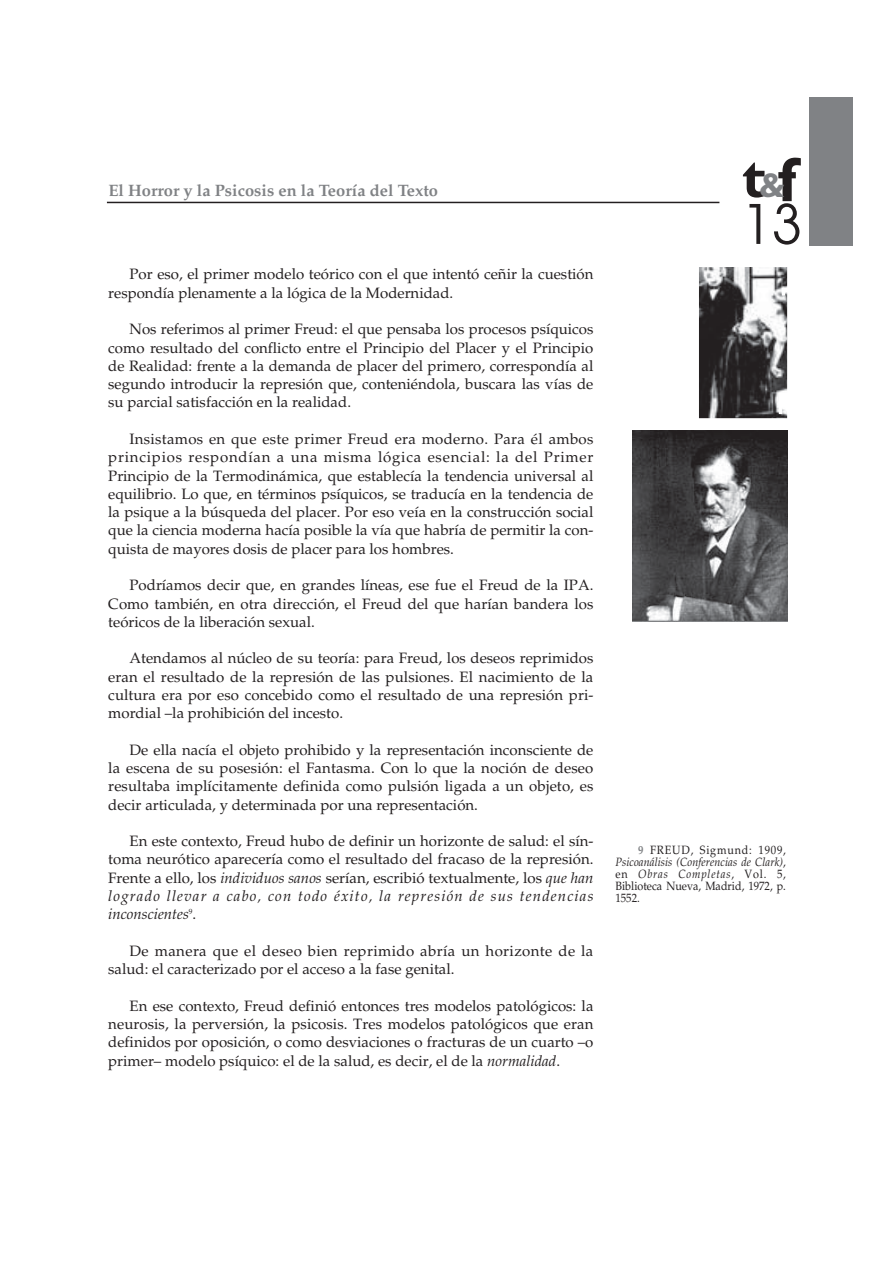
<style>
.page{position:relative;width:893px;height:1263px;background:#fff}
.page>*{position:absolute;margin:0;border:0;box-sizing:border-box;transform-origin:0 0}
.t1{font:700 57px "Gill Sans";color:#231f20}
.t2{font:54px "Avant Garde";color:#231f20}
.t3{font:700 16.5px "Palatino";color:#808285}
.t4{font:15px/18.3px "Palatino";color:#231f20;text-align:justify}
.t5{font:15px/18.3px "Palatino";letter-spacing:.025em;color:#231f20}
.t6{font:12px/12px "Palatino";color:#231f20;text-align:justify;scale:.9 1}
.s1{font-style:italic}
.s2{font-size:34.5px;color:#808285}
.s3{font-size:63px}
.s4{font-weight:700;color:#808285}
</style>
<div class="page">
<div style="left:809px;top:97px;width:43px;height:149px;background:#808285"></div>
<hr style="left:107px;top:202px;width:612px;height:1px;background:#231f20">
<img style="left:699px;top:267px;width:88px;height:151px">
<img style="left:632px;top:431px;width:155px;height:190px">
<p class="t3" style="left:108px;top:184px;width:331px">El Horror y la Psicosis en la Teoría del Texto</p>
<p class="t4" style="left:108px;top:267px;width:486px;text-indent:21px">Por eso, el primer modelo teórico con el que intentó ceñir la cuestión respondía plenamente a la lógica de la Modernidad.</p>
<p class="t4" style="left:108px;top:322px;width:486px;text-indent:21px">Nos referimos al primer Freud: el que pensaba los procesos psíquicos como resultado del conflicto entre el Principio del Placer y el Principio de Realidad: frente a la demanda de placer del primero, correspondía al segundo introducir la represión que, conteniéndola, buscara las vías de su parcial satisfacción en la realidad.</p>
<p class="t4" style="left:108px;top:431px;width:486px;text-indent:21px">Insistamos en que este primer Freud era moderno. Para él ambos principios respondían a una misma lógica esencial: la del Primer Principio de la Termodinámica, que establecía la tendencia universal al equilibrio. Lo que, en términos psíquicos, se traducía en la tendencia de la psique a la búsqueda del placer. Por eso veía en la construcción social que la ciencia moderna hacía posible la vía que habría de permitir la con&shy;quista de mayores dosis de placer para los hombres.</p>
<p class="t4" style="left:108px;top:578px;width:486px;text-indent:21px">Podríamos decir que, en grandes líneas, ese fue el Freud de la IPA.<br>Como también, en otra dirección, el Freud del que harían bandera los teóricos de la liberación sexual.</p>
<p class="t4" style="left:108px;top:651px;width:486px;text-indent:21px">Atendamos al núcleo de su teoría: para Freud, los deseos reprimidos eran el resultado de la represión de las pulsiones. El nacimiento de la cultura era por eso concebido como el resultado de una represión pri&shy;mordial –la prohibición del incesto.</p>
<p class="t4" style="left:108px;top:742px;width:486px;text-indent:21px">De ella nacía el objeto prohibido y la representación inconsciente de la escena de su posesión: el Fantasma. Con lo que la noción de deseo resultaba implícitamente definida como pulsión ligada a un objeto, es decir articulada, y determinada por una representación.</p>
<p class="t4" style="left:108px;top:834px;width:486px;text-indent:21px">En este contexto, Freud hubo de definir un horizonte de salud: el sín&shy;toma neurótico aparecería como el resultado del fracaso de la represión.<br>Frente a ello, los <span class="s1">individuos sanos</span> serían, escribió textualmente, los <span class="s1">que han logrado llevar a cabo, con todo éxito, la represión de sus tendencias inconscientes</span><sup>9</sup>.</p>
<p class="t5" style="left:108px;top:943px;width:486px;text-indent:21px">De manera que el deseo bien reprimido abría un horizonte de la salud: el caracterizado por el acceso a la fase genital.</p>
<p class="t4" style="left:108px;top:998px;width:486px;text-indent:21px">En ese contexto, Freud definió entonces tres modelos patológicos: la neurosis, la perversión, la psicosis. Tres modelos patológicos que eran definidos por oposición, o como desviaciones o fracturas de un cuarto –o primer– modelo psíquico: el de la salud, es decir, el de la <span class="s1">normalidad</span>.</p>
<h1 class="t1" style="left:742px;top:158px;width:56px">t<span class="s2">&amp;</span><span class="s3">f</span></h1>
<h2 class="t2" style="left:742px;top:204px;width:61px">13</h2>
<p class="t6" style="left:615px;top:846px;width:191px;text-indent:23px"><span class="s4">9</span> FREUD, Sigmund: 1909, <span class="s1">Psicoanálisis (Conferencias de Clark)</span>, en <span class="s1">Obras Completas</span>, Vol. 5, Biblioteca Nueva, Madrid, 1972, p.<br>1552.</p>
</div>
